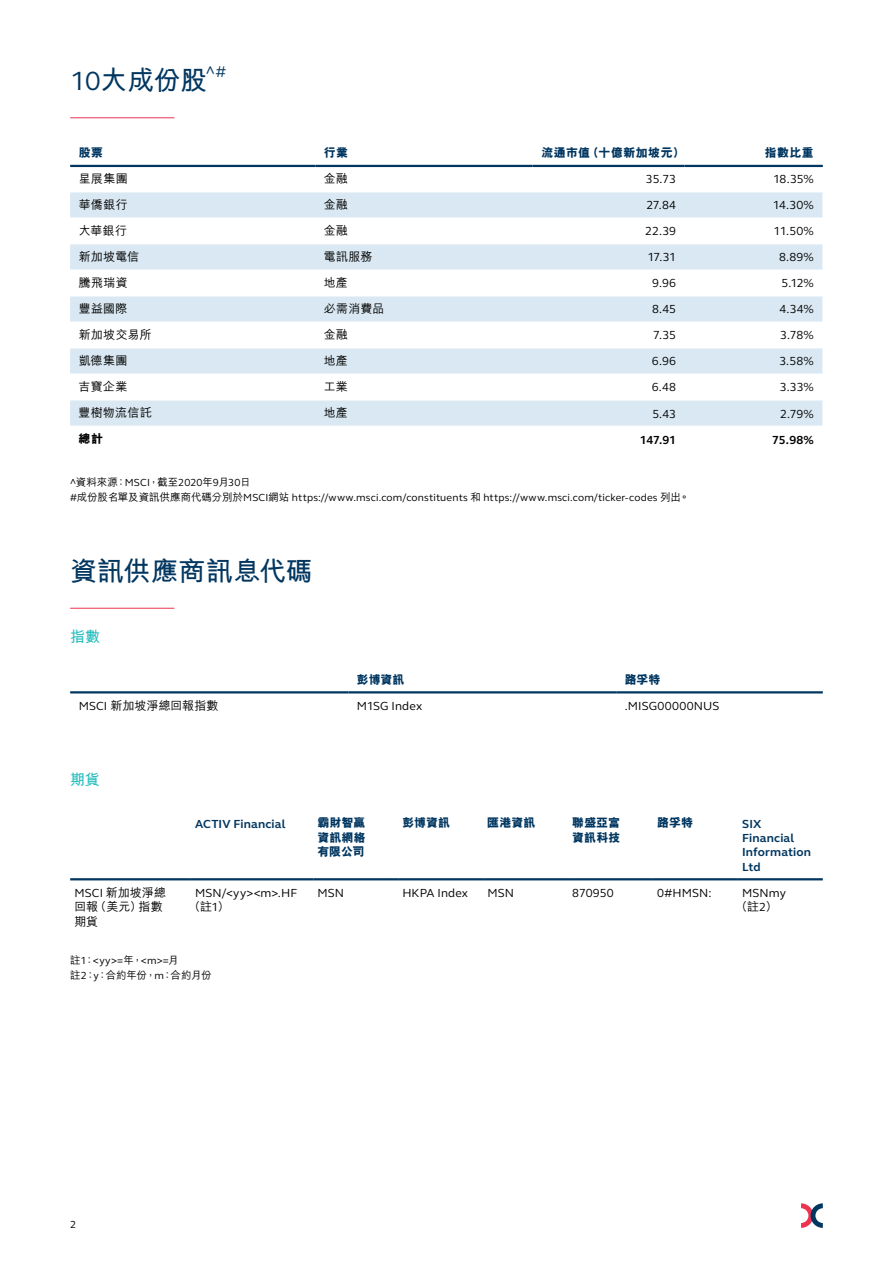
<style>
.page{position:relative;width:893px;height:1263px;background:#fff}
.page>*{position:absolute;margin:0;border:0;box-sizing:border-box;transform-origin:0 0}
.t1{font:700 27px "M Hei HK";color:#003660}
.t2{font:15.75px "FS Elliot Pro";color:#003660}
.t3{font:700 15px "M Hei HK";color:#27bdbe}
.t4{font:12px "FS Elliot Pro";letter-spacing:.005em;color:#000}
.t5{font:500 12px/14.4px "M Hei HK";letter-spacing:.015em;color:#000}
.t6{font:800 12px/14.4px "M Hei HK";letter-spacing:.005em;color:#003660;text-align:justify}
.t7{font:700 12px/14.4px "FS Elliot Pro";letter-spacing:.015em;color:#003660}
.t8{font:800 12px "M Hei HK";letter-spacing:.035em;color:#003660}
.t9{font:700 12px "FS Elliot Pro";letter-spacing:-.02em;color:#000}
.t10{font:800 12px "M Hei HK";color:#000}
.t11{font:10.5px/15px "FS Elliot Pro";letter-spacing:.015em;color:#000}
.t12{font:500 10.5px "M Hei HK";letter-spacing:-.03em;color:#000}
.s1{font-family:"FS Elliot Pro";font-weight:400}
.s2{font-family:"M Hei HK";font-weight:500}
</style>
<div class="page">
<svg style="left:801px;top:1203px;width:22px;height:25px"></svg>
<hr style="left:70px;top:117px;width:104px;height:1px;background:#ee3350">
<hr style="left:70px;top:608px;width:104px;height:1px;background:#ee3350">
<svg style="left:70px;top:693px;width:753px;height:1px"></svg>
<hr style="left:70px;top:691px;width:278px;height:2px;background:#003660">
<hr style="left:348px;top:691px;width:268px;height:2px;background:#003660">
<hr style="left:616px;top:691px;width:207px;height:2px;background:#003660">
<svg style="left:70px;top:880px;width:753px;height:1px"></svg>
<hr style="left:70px;top:878px;width:121px;height:2px;background:#003660">
<hr style="left:191px;top:878px;width:122px;height:2px;background:#003660">
<hr style="left:313px;top:878px;width:85px;height:2px;background:#003660">
<hr style="left:398px;top:878px;width:85px;height:2px;background:#003660">
<hr style="left:483px;top:878px;width:85px;height:2px;background:#003660">
<hr style="left:568px;top:878px;width:85px;height:2px;background:#003660">
<hr style="left:653px;top:878px;width:85px;height:2px;background:#003660">
<hr style="left:738px;top:878px;width:85px;height:2px;background:#003660">
<svg style="left:70px;top:164px;width:752px;height:4px"></svg>
<svg style="left:70px;top:193px;width:752px;height:233px;fill:#d9e8f2"></svg>
<hr style="left:70px;top:218px;width:245px;height:1px;background:#fff">
<hr style="left:315px;top:218px;width:217px;height:1px;background:#fff">
<hr style="left:532px;top:218px;width:153px;height:1px;background:#fff">
<hr style="left:685px;top:218px;width:137px;height:1px;background:#fff">
<hr style="left:70px;top:244px;width:245px;height:1px;background:#fff">
<hr style="left:315px;top:244px;width:217px;height:1px;background:#fff">
<hr style="left:532px;top:244px;width:153px;height:1px;background:#fff">
<hr style="left:685px;top:244px;width:137px;height:1px;background:#fff">
<hr style="left:70px;top:270px;width:245px;height:1px;background:#fff">
<hr style="left:315px;top:270px;width:217px;height:1px;background:#fff">
<hr style="left:532px;top:270px;width:153px;height:1px;background:#fff">
<hr style="left:685px;top:270px;width:137px;height:1px;background:#fff">
<hr style="left:70px;top:296px;width:245px;height:1px;background:#fff">
<hr style="left:315px;top:296px;width:217px;height:1px;background:#fff">
<hr style="left:532px;top:296px;width:153px;height:1px;background:#fff">
<hr style="left:685px;top:296px;width:137px;height:1px;background:#fff">
<hr style="left:70px;top:322px;width:245px;height:1px;background:#fff">
<hr style="left:315px;top:322px;width:217px;height:1px;background:#fff">
<hr style="left:532px;top:322px;width:153px;height:1px;background:#fff">
<hr style="left:685px;top:322px;width:137px;height:1px;background:#fff">
<hr style="left:70px;top:348px;width:245px;height:1px;background:#fff">
<hr style="left:315px;top:348px;width:217px;height:1px;background:#fff">
<hr style="left:532px;top:348px;width:153px;height:1px;background:#fff">
<hr style="left:685px;top:348px;width:137px;height:1px;background:#fff">
<hr style="left:70px;top:374px;width:245px;height:1px;background:#fff">
<hr style="left:315px;top:374px;width:217px;height:1px;background:#fff">
<hr style="left:532px;top:374px;width:153px;height:1px;background:#fff">
<hr style="left:685px;top:374px;width:137px;height:1px;background:#fff">
<hr style="left:70px;top:400px;width:245px;height:1px;background:#fff">
<hr style="left:315px;top:400px;width:217px;height:1px;background:#fff">
<hr style="left:532px;top:400px;width:153px;height:1px;background:#fff">
<hr style="left:685px;top:400px;width:137px;height:1px;background:#fff">
<hr style="left:70px;top:165px;width:245px;height:2px;background:#003660">
<hr style="left:315px;top:165px;width:217px;height:2px;background:#003660">
<hr style="left:532px;top:165px;width:153px;height:2px;background:#003660">
<hr style="left:685px;top:165px;width:138px;height:2px;background:#003660">
<h1 class="t1" style="left:70px;top:61px;width:138px"><span class="s1">10</span>大成份股</h1>
<h2 class="t2" style="left:206px;top:61px;width:22px">^#</h2>
<p class="t6" style="left:79px;top:146px;width:26px">股票</p>
<p class="t6" style="left:324px;top:146px;width:26px">行業</p>
<p class="t8" style="left:541px;top:147px;width:145px">流通市值（十億新加坡元）</p>
<p class="t6" style="left:765px;top:146px;width:51px">指數比重</p>
<p class="t5" style="left:79px;top:170px;width:51px">星展集團</p>
<p class="t5" style="left:324px;top:170px;width:26px">金融</p>
<p class="t4" style="left:646px;top:171px;width:32px">35.73</p>
<p class="t4" style="left:773px;top:171px;width:42px">18.35%</p>
<p class="t5" style="left:79px;top:196px;width:51px">華僑銀行</p>
<p class="t5" style="left:324px;top:196px;width:26px">金融</p>
<p class="t4" style="left:646px;top:197px;width:31px">27.84</p>
<p class="t4" style="left:773px;top:197px;width:43px">14.30%</p>
<p class="t5" style="left:79px;top:222px;width:50px">大華銀行</p>
<p class="t5" style="left:324px;top:222px;width:26px">金融</p>
<p class="t4" style="left:645px;top:223px;width:32px">22.39</p>
<p class="t4" style="left:774px;top:223px;width:42px">11.50%</p>
<p class="t5" style="left:79px;top:248px;width:62px">新加坡電信</p>
<p class="t5" style="left:324px;top:248px;width:50px">電訊服務</p>
<p class="t4" style="left:647px;top:249px;width:30px">17.31</p>
<p class="t4" style="left:779px;top:249px;width:36px">8.89%</p>
<p class="t5" style="left:79px;top:274px;width:51px">騰飛瑞資</p>
<p class="t5" style="left:324px;top:274px;width:26px">地產</p>
<p class="t4" style="left:652px;top:275px;width:25px">9.96</p>
<p class="t4" style="left:781px;top:275px;width:34px">5.12%</p>
<p class="t5" style="left:79px;top:300px;width:50px">豐益國際</p>
<p class="t5" style="left:324px;top:300px;width:62px">必需消費品</p>
<p class="t4" style="left:652px;top:301px;width:25px">8.45</p>
<p class="t4" style="left:779px;top:301px;width:36px">4.34%</p>
<p class="t5" style="left:79px;top:326px;width:74px">新加坡交易所</p>
<p class="t5" style="left:324px;top:326px;width:26px">金融</p>
<p class="t4" style="left:653px;top:327px;width:24px">7.35</p>
<p class="t4" style="left:780px;top:327px;width:35px">3.78%</p>
<p class="t5" style="left:79px;top:352px;width:50px">凱德集團</p>
<p class="t5" style="left:324px;top:352px;width:26px">地產</p>
<p class="t4" style="left:652px;top:353px;width:26px">6.96</p>
<p class="t4" style="left:779px;top:353px;width:36px">3.58%</p>
<p class="t5" style="left:79px;top:378px;width:50px">吉寶企業</p>
<p class="t5" style="left:324px;top:378px;width:25px">工業</p>
<p class="t4" style="left:652px;top:379px;width:26px">6.48</p>
<p class="t4" style="left:780px;top:379px;width:36px">3.33%</p>
<p class="t5" style="left:79px;top:404px;width:75px">豐樹物流信託</p>
<p class="t5" style="left:324px;top:404px;width:26px">地產</p>
<p class="t4" style="left:652px;top:405px;width:25px">5.43</p>
<p class="t4" style="left:780px;top:405px;width:35px">2.79%</p>
<p class="t10" style="left:79px;top:433px;width:26px">總計</p>
<p class="t9" style="left:640px;top:431px;width:38px">147.91</p>
<p class="t9" style="left:772px;top:431px;width:43px">75.98%</p>
<p class="t11" style="left:70px;top:475px;width:621px">^<span class="s2">資料來源：</span>MSCI<span class="s2">，截至</span>2020<span class="s2">年</span>9<span class="s2">月</span>30<span class="s2">日<br></span>#<span class="s2">成份股名單及資訊供應商代碼分別於</span>MSCI<span class="s2">網站</span> https://www.msci.com/constituents <span class="s2">和</span> https://www.msci.com/ticker-codes <span class="s2">列出。</span></p>
<h1 class="t1" style="left:70px;top:551px;width:244px">資訊供應商訊息代碼</h1>
<p class="t3" style="left:70px;top:626px;width:31px">指數</p>
<p class="t6" style="left:357px;top:672px;width:49px">彭博資訊</p>
<p class="t6" style="left:625px;top:672px;width:37px">路孚特</p>
<p class="t5" style="left:79px;top:697px;width:141px"><span class="s1">MSCI</span> 新加坡淨總回報指數</p>
<p class="t4" style="left:357px;top:698px;width:67px">M1SG Index</p>
<p class="t4" style="left:625px;top:698px;width:96px">.MISG00000NUS</p>
<p class="t3" style="left:70px;top:768px;width:31px">期貨</p>
<p class="t7" style="left:195px;top:816px;width:92px">ACTIV Financial</p>
<p class="t6" style="left:317px;top:815px;width:50px">霸財智贏資訊網絡有限公司</p>
<p class="t6" style="left:402px;top:815px;width:49px">彭博資訊</p>
<p class="t6" style="left:487px;top:815px;width:50px">匯港資訊</p>
<p class="t6" style="left:572px;top:815px;width:50px">聯盛亞富資訊科技</p>
<p class="t6" style="left:657px;top:815px;width:37px">路孚特</p>
<p class="t7" style="left:742px;top:816px;width:70px">SIX<br>Financial<br>Information<br>Ltd</p>
<p class="t5" style="left:74px;top:884px;width:93px"><span class="s1">MSCI</span> 新加坡淨總回報（美元）指數期貨</p>
<p class="t4" style="left:195px;top:885px;width:104px">MSN/&lt;yy&gt;&lt;m&gt;.HF</p>
<p class="t5" style="left:188px;top:898px;width:42px">（註<span class="s1">1</span>）</p>
<p class="t11" style="left:70px;top:953px;width:110px"><span class="s2">註</span>1<span class="s2">：</span>&lt;yy&gt;=<span class="s2">年，</span>&lt;m&gt;=<span class="s2">月</span></p>
<p class="t12" style="left:70px;top:968px;width:143px">註<span class="s1">2</span>：<span class="s1">y</span>：合約年份，<span class="s1">m</span>：合約月份</p>
<p class="t4" style="left:317px;top:885px;width:28px">MSN</p>
<p class="t4" style="left:402px;top:885px;width:67px">HKPA Index</p>
<p class="t4" style="left:487px;top:885px;width:28px">MSN</p>
<p class="t4" style="left:572px;top:885px;width:43px">870950</p>
<p class="t4" style="left:657px;top:885px;width:56px">0#HMSN:</p>
<p class="t4" style="left:742px;top:885px;width:45px">MSNmy</p>
<p class="t5" style="left:735px;top:898px;width:44px">（註<span class="s1">2</span>）</p>
<p class="t11" style="left:70px;top:1216px;width:8px">2</p>
</div>
